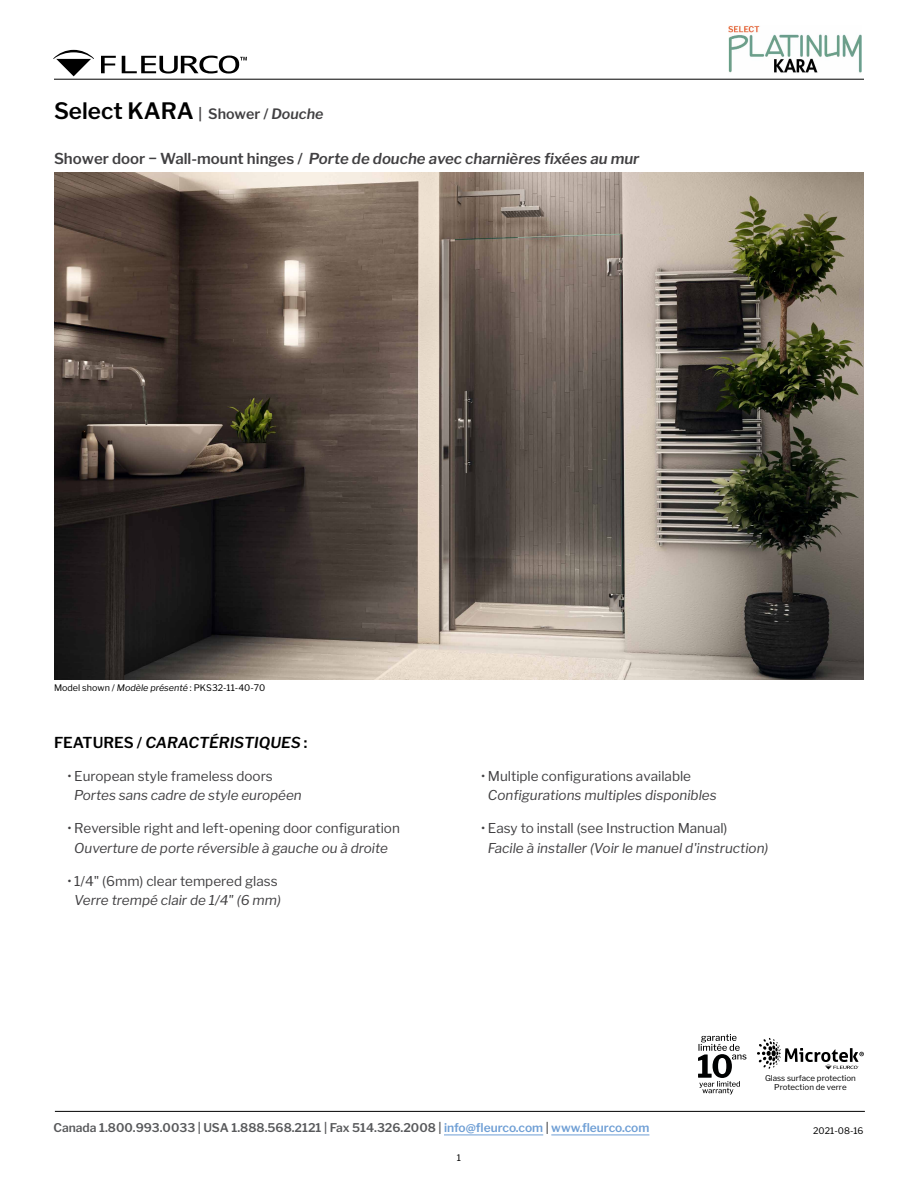
<style>
.page{position:relative;width:918px;height:1188px;background:#fff}
.page>*{position:absolute;margin:0;border:0;box-sizing:border-box;transform-origin:0 0}
.t1{font:600 22.5px "Libre Franklin";color:#000}
.t2{font:italic 600 15px "Libre Franklin";color:#414042}
.t3{font:italic 600 15px "Libre Franklin";color:#000}
.t4{font:italic 13.5px "Libre Franklin";color:#414042}
.t5{font:13.5px "Libre Franklin";color:#414042}
.t6{font:600 12px "Libre Franklin";color:#58595b}
.t7{font:9px "Libre Franklin";color:#000}
.t8{font:7.95px/9.6px "Libre Franklin";color:#000;text-align:center}
.s1{font-size:14.25px;color:#414042}
.s2{font-style:italic;font-size:14.25px;color:#414042}
.s3{font-style:normal}
.s4{font-style:italic}
.s5{color:#6f9fd5}
</style>
<div class="page">
<hr style="left:54px;top:79px;width:810px;height:1px;background:#000">
<svg style="left:101px;top:56px;width:15px;height:17px"></svg>
<svg style="left:53px;top:50px;width:41px;height:26px"></svg>
<svg style="left:122px;top:56px;width:125px;height:18px"></svg>
<hr style="left:55px;top:1111px;width:810px;height:1px;background:#000">
<hr style="left:444px;top:1135px;width:99px;height:1px;background:#6f9fd5">
<hr style="left:551px;top:1135px;width:98px;height:1px;background:#6f9fd5">
<svg style="left:698px;top:1034px;width:48px;height:60px"></svg>
<svg style="left:757px;top:1038px;width:107px;height:31px"></svg>
<img style="left:729px;top:26px;width:132px;height:47px">
<img style="left:55px;top:173px;width:808px;height:506px">
<h1 class="t1" style="left:54px;top:97px;width:271px">Select KARA <span class="s1">| Shower /</span> <span class="s2">Douche</span></h1>
<p class="t2" style="left:54px;top:150px;width:587px"><span class="s3">Shower door − Wall-mount hinges /</span> Porte de douche avec charnières fixées au mur</p>
<p class="t7" style="left:54px;top:682px;width:213px">Model shown / <span class="s4">Modèle présenté</span> : PKS32-11-40-70</p>
<p class="t3" style="left:54px;top:733px;width:255px"><span class="s3">FEATURES /</span> CARACTÉRISTIQUES <span class="s3">:</span></p>
<p class="t5" style="left:68px;top:768px;width:207px">• European style frameless doors</p>
<p class="t4" style="left:74px;top:787px;width:229px">Portes sans cadre de style européen</p>
<p class="t5" style="left:68px;top:820px;width:334px">• Reversible right and left-opening door configuration</p>
<p class="t4" style="left:74px;top:840px;width:315px">Ouverture de porte réversible à gauche ou à droite</p>
<p class="t5" style="left:68px;top:873px;width:212px">• 1/4" (6mm) clear tempered glass</p>
<p class="t4" style="left:74px;top:892px;width:208px">Verre trempé clair de 1/4" (6 mm)</p>
<p class="t5" style="left:481px;top:768px;width:212px">• Multiple configurations available</p>
<p class="t4" style="left:488px;top:787px;width:230px">Configurations multiples disponibles</p>
<p class="t5" style="left:481px;top:820px;width:248px">• Easy to install (see Instruction Manual)</p>
<p class="t4" style="left:488px;top:840px;width:282px">Facile à installer (Voir le manuel d'instruction)</p>
<p class="t8" style="left:765px;top:1073px;width:92px">Glass surface protection<br>Protection de verre</p>
<p class="t6" style="left:54px;top:1120px;width:597px">Canada 1.800.993.0033 | USA 1.888.568.2121 | Fax 514.326.2008 | <span class="s5">info@fleurco.com</span> | <span class="s5">www.fleurco.com</span></p>
<p class="t7" style="left:457px;top:1153px;width:6px">1</p>
<p class="t7" style="left:813px;top:1125px;width:52px">2021-08-16</p>
</div>
